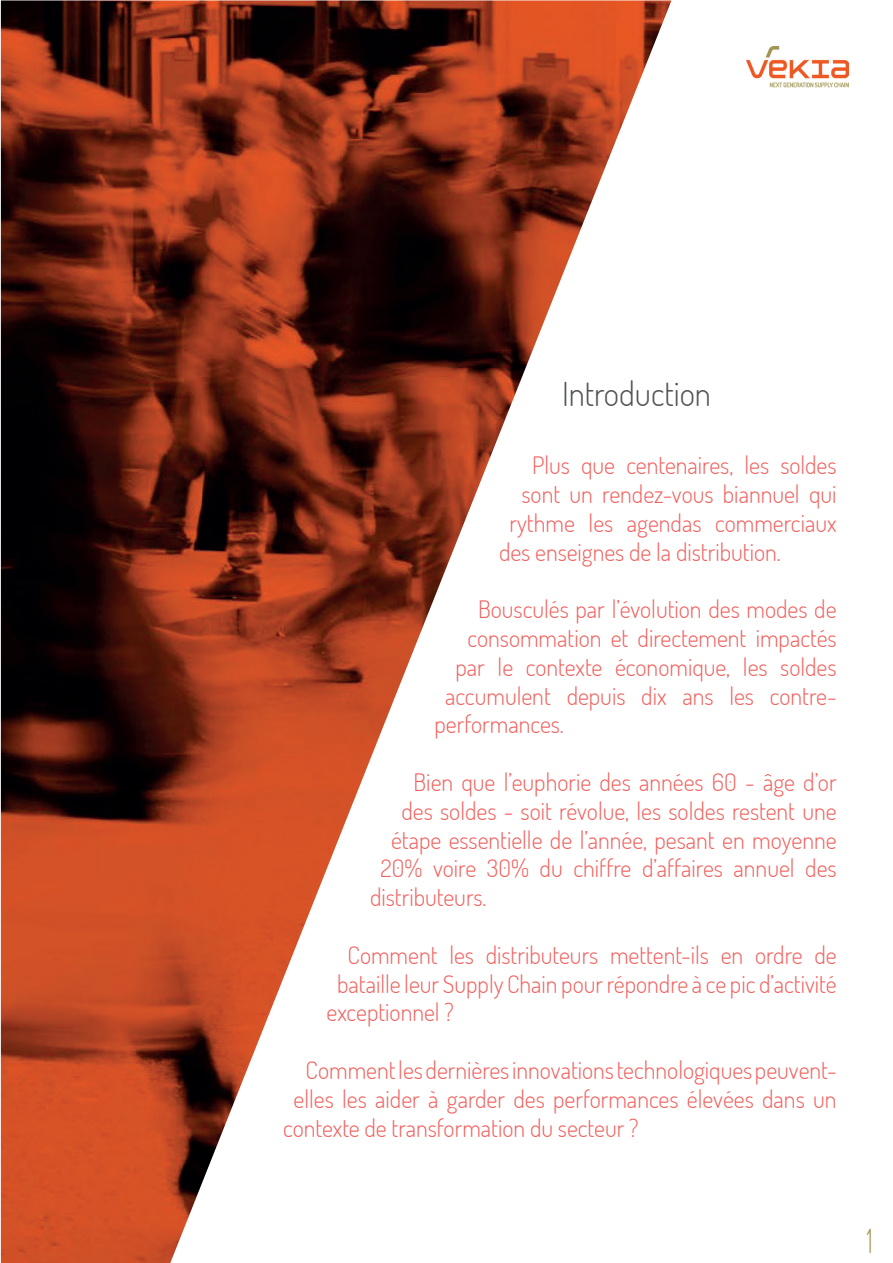
<style>
.page{position:relative;width:893px;height:1263px;background:#fff}
.page>*{position:absolute;margin:0;border:0;box-sizing:border-box;transform-origin:0 0}
.t1{font:300 33px "Dosis";color:#505353}
.t2{font:200 33px "Dosis";color:#a29453}
.t3{font:300 24px "Dosis";color:#f1615e}
</style>
<div class="page">
<img style="left:747px;top:47px;width:101px;height:40px">
<img style="left:1px;top:0;width:670px;height:1263px">
<h1 class="t1" style="left:562px;top:372px;width:151px">Introduction</h1>
<p class="t3" style="left:532px;top:449px;width:306px">Plus que centenaires, les soldes</p>
<p class="t3" style="left:521px;top:478px;width:316px">sont un rendez-vous biannuel qui</p>
<p class="t3" style="left:509px;top:507px;width:328px">rythme les agendas commerciaux</p>
<p class="t3" style="left:499px;top:536px;width:283px">des enseignes de la distribution.</p>
<p class="t3" style="left:478px;top:593px;width:360px">Bousculés par l’évolution des modes de</p>
<p class="t3" style="left:467px;top:622px;width:371px">consommation et directement impactés</p>
<p class="t3" style="left:455px;top:651px;width:382px">par le contexte économique, les soldes</p>
<p class="t3" style="left:445px;top:680px;width:393px">accumulent depuis dix ans les contre-</p>
<p class="t3" style="left:435px;top:709px;width:131px">performances.</p>
<p class="t3" style="left:414px;top:766px;width:425px">Bien que l’euphorie des années 60 - âge d’or</p>
<p class="t3" style="left:402px;top:795px;width:437px">des soldes - soit révolue, les soldes restent une</p>
<p class="t3" style="left:391px;top:824px;width:447px">étape essentielle de l’année, pesant en moyenne</p>
<p class="t3" style="left:381px;top:853px;width:457px">20% voire 30% du chiffre d’affaires annuel des</p>
<p class="t3" style="left:370px;top:881px;width:118px">distributeurs.</p>
<p class="t3" style="left:348px;top:939px;width:491px">Comment les distributeurs mettent-ils en ordre de</p>
<p class="t3" style="left:337px;top:968px;width:501px">bataille leur Supply Chain pour répondre à ce pic d’activité</p>
<p class="t3" style="left:327px;top:997px;width:129px">exceptionnel ?</p>
<p class="t3" style="left:306px;top:1054px;width:533px">Comment les dernières innovations technologiques peuvent-</p>
<p class="t3" style="left:294px;top:1083px;width:544px">elles les aider à garder des performances élevées dans un</p>
<p class="t3" style="left:283px;top:1112px;width:357px">contexte de transformation du secteur ?</p>
<h1 class="t2" style="left:867px;top:1219px;width:8px">1</h1>
</div>
